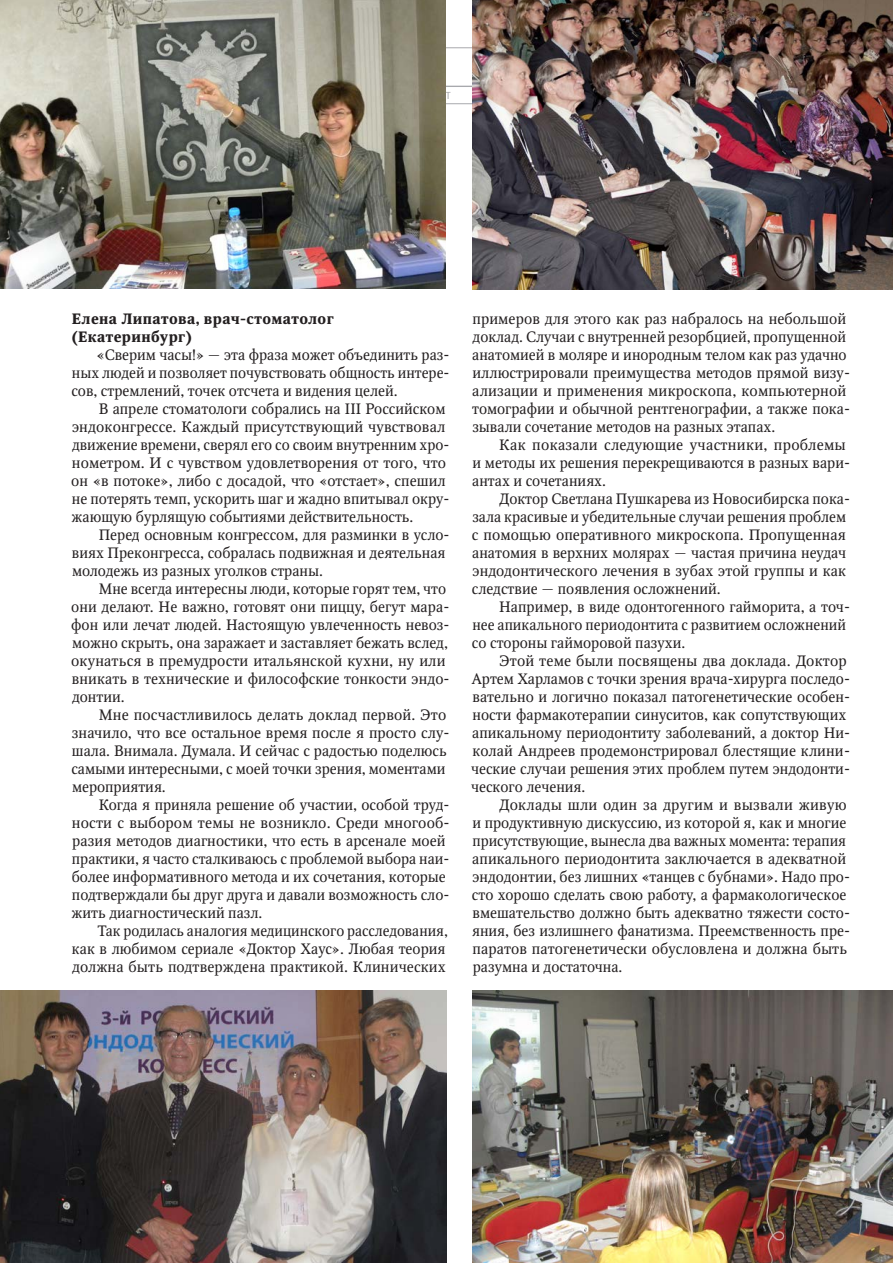
<style>
.page{position:relative;width:893px;height:1263px;background:#fff}
.page>*{position:absolute;margin:0;border:0;box-sizing:border-box;transform-origin:0 0}
.t1{font:15px/18px "Octava";color:#231f20}
.t2{font:700 15px/18px "Octava";letter-spacing:.025em;color:#231f20}
.t3{font:semi-condensed 10.5px "Myriad Pro";color:#a8a9ad}
</style>
<div class="page">
<hr style="left:72px;top:48px;width:507px;height:1px;background:#a8a9ad">
<hr style="left:72px;top:86px;width:507px;height:1px;background:#a8a9ad">
<hr style="left:72px;top:103px;width:507px;height:1px;background:#a8a9ad">
<img style="left:0;top:0;width:446px;height:288px">
<img style="left:472px;top:0;width:421px;height:289px">
<img style="left:0;top:990px;width:446px;height:273px">
<img style="left:472px;top:990px;width:421px;height:273px">
<p class="t3" style="left:446px;top:89px;width:6px">T</p>
<p class="t2" style="left:71px;top:310px;width:264px">Елена Липатова, врач‑стоматолог (Екатеринбург)</p>
<p class="t1" style="left:71px;top:346px;width:380px;text-align:justify;text-indent:25px">«Сверим часы!» — эта фраза может объединить раз&shy;ных людей и позволяет почувствовать общность интере&shy;сов, стремлений, точек отсчета и видения целей.</p>
<p class="t1" style="left:71px;top:400px;width:380px;text-indent:27px">В апреле стоматологи собрались на III Российском эндоконгрессе. Каждый присутствующий чувствовал движение времени, сверял его со своим внутренним хро&shy;нометром. И с чувством удовлетворения от того, что он «в потоке», либо с досадой, что «отстает», спешил не потерять темп, ускорить шаг и жадно впитывал окру&shy;жающую бурлящую событиями действительность.</p>
<p class="t1" style="left:72px;top:526px;width:379px;text-indent:27px">Перед основным конгрессом, для разминки в усло&shy;виях Преконгресса, собралась подвижная и деятельная молодежь из разных уголков страны.</p>
<p class="t1" style="left:71px;top:580px;width:380px;text-indent:27px">Мне всегда интересны люди, которые горят тем, что они делают. Не важно, готовят они пиццу, бегут мара&shy;фон или лечат людей. Настоящую увлеченность невоз&shy;можно скрыть, она заражает и заставляет бежать вслед, окунаться в премудрости итальянской кухни, ну или вникать в технические и философские тонкости эндо&shy;донтии.</p>
<p class="t1" style="left:71px;top:706px;width:380px;text-indent:27px">Мне посчастливилось делать доклад первой. Это значило, что все остальное время после я просто слу&shy;шала. Внимала. Думала. И сейчас с радостью поделюсь самыми интересными, с моей точки зрения, моментами мероприятия.</p>
<p class="t1" style="left:72px;top:796px;width:379px;text-indent:27px">Когда я приняла решение об участии, особой труд&shy;ности с выбором темы не возникло. Среди многооб&shy;разия методов диагностики, что есть в арсенале моей практики, я часто сталкиваюсь с проблемой выбора наи&shy;более информативного метода и их сочетания, которые подтверждали бы друг друга и давали возможность сло&shy;жить диагностический пазл.</p>
<p class="t1" style="left:72px;top:922px;width:377px;text-indent:26px">Так родилась аналогия медицинского расследования, как в любимом сериале «Доктор Хаус». Любая теория должна быть подтверждена практикой. Клинических</p>
<p class="t1" style="left:472px;top:310px;width:379px">примеров для этого как раз набралось на небольшой доклад. Случаи с внутренней резорбцией, пропущенной анатомией в моляре и инородным телом как раз удачно иллюстрировали преимущества методов прямой визу&shy;ализации и применения микроскопа, компьютерной томографии и обычной рентгенографии, а также пока&shy;зывали сочетание методов на разных этапах.</p>
<p class="t1" style="left:472px;top:436px;width:379px;text-indent:27px">Как показали следующие участники, проблемы и методы их решения перекрещиваются в разных вари&shy;антах и сочетаниях.</p>
<p class="t1" style="left:472px;top:490px;width:380px;text-indent:27px">Доктор Светлана Пушкарева из Новосибирска пока&shy;зала красивые и убедительные случаи решения проблем с помощью оперативного микроскопа. Пропущенная анатомия в верхних молярах — частая причина неудач эндодонтического лечения в зубах этой группы и как следствие — появления осложнений.</p>
<p class="t1" style="left:472px;top:598px;width:380px;text-indent:27px">Например, в виде одонтогенного гайморита, а точ&shy;нее апикального периодонтита с развитием осложнений со стороны гайморовой пазухи.</p>
<p class="t1" style="left:471px;top:652px;width:381px;text-indent:28px">Этой теме были посвящены два доклада. Доктор Артем Харламов с точки зрения врача-хирурга последо&shy;вательно и логично показал патогенетические особен&shy;ности фармакотерапии синуситов, как сопутствующих апикальному периодонтиту заболеваний, а доктор Ни&shy;колай Андреев продемонстрировал блестящие клини&shy;ческие случаи решения этих проблем путем эндодонти&shy;ческого лечения.</p>
<p class="t1" style="left:472px;top:796px;width:380px;text-indent:27px">Доклады шли один за другим и вызвали живую и продуктивную дискуссию, из которой я, как и многие присутствующие, вынесла два важных момента: терапия апикального периодонтита заключается в адекватной эндодонтии, без лишних «танцев с бубнами». Надо про&shy;сто хорошо сделать свою работу, а фармакологическое вмешательство должно быть адекватно тяжести состо&shy;яния, без излишнего фанатизма. Преемственность пре&shy;паратов патогенетически обусловлена и должна быть разумна и достаточна.</p>
</div>
